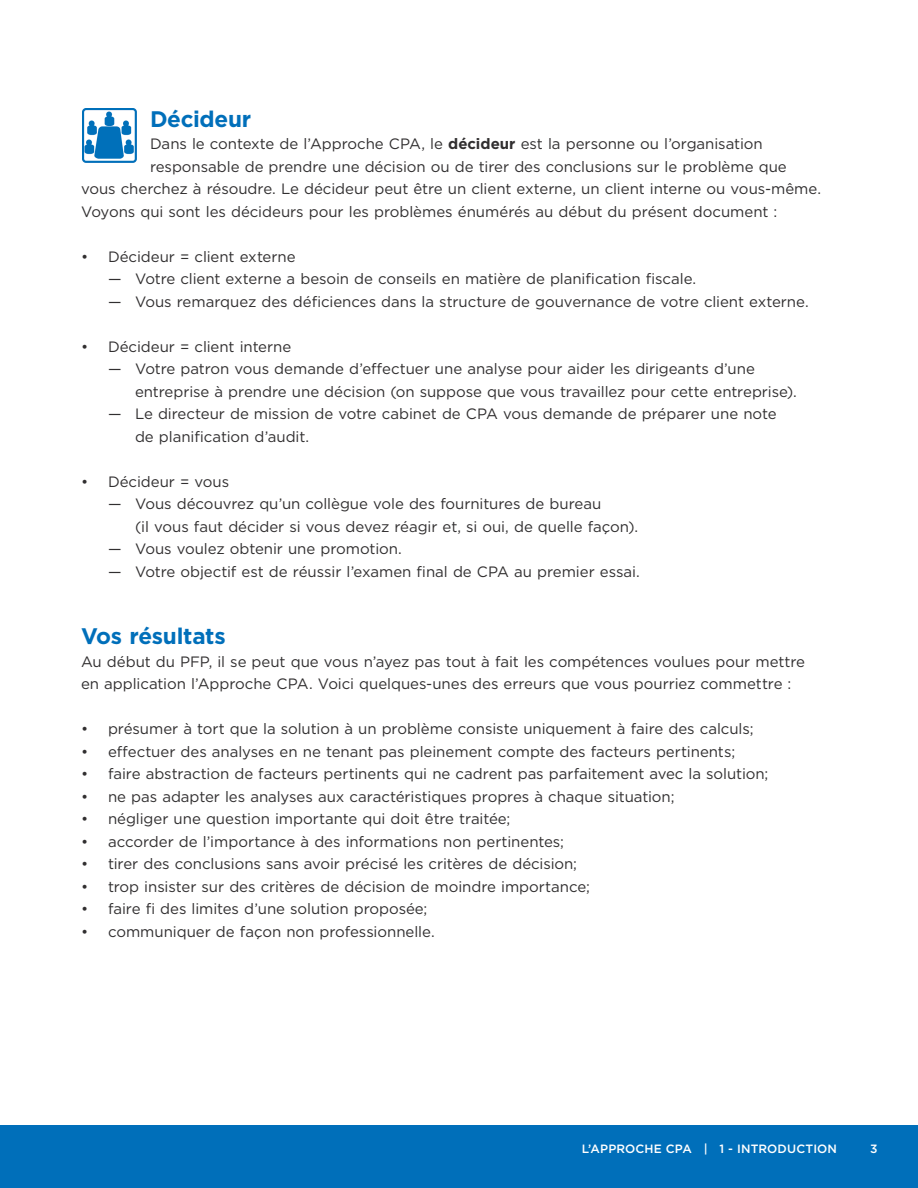
<style>
.page{position:relative;width:918px;height:1188px;background:#fff}
.page>*{position:absolute;margin:0;border:0;box-sizing:border-box;transform-origin:0 0}
.t1{font:700 22.5px "Gotham";letter-spacing:-.015em;color:#006fba}
.t2{font:15px/22.5px "Gotham";letter-spacing:-.005em;color:#312f30}
.t3{font:500 12px "Gotham";letter-spacing:.01em;color:#fff}
.s1{font-weight:700}
</style>
<div class="page">
<div style="left:0;top:1125px;width:918px;height:63px;background:#006fba"></div>
<img style="left:82px;top:109px;width:54px;height:54px">
<h2 class="t1" style="left:150px;top:104px;width:103px">Décideur</h2>
<p class="t2" style="left:150px;top:132px;width:614px">Dans le contexte de l’Approche CPA, le <span class="s1">décideur</span> est la personne ou l’organisation</p>
<p class="t2" style="left:150px;top:155px;width:638px">responsable de prendre une décision ou de tirer des conclusions sur le problème que</p>
<p class="t2" style="left:81px;top:177px;width:742px">vous cherchez à résoudre. Le décideur peut être un client externe, un client interne ou vous-même.</p>
<p class="t2" style="left:81px;top:200px;width:698px">Voyons qui sont les décideurs pour les problèmes énumérés au début du présent document :</p>
<p class="t2" style="left:81px;top:245px;width:216px">• Décideur = client externe</p>
<p class="t2" style="left:108px;top:267px;width:590px">— Votre client externe a besoin de conseils en matière de planification fiscale.</p>
<p class="t2" style="left:108px;top:290px;width:702px">— Vous remarquez des déficiences dans la structure de gouvernance de votre client externe.</p>
<p class="t2" style="left:81px;top:335px;width:212px">• Décideur = client interne</p>
<p class="t2" style="left:135px;top:357px;width:663px;text-indent:-27px">— Votre patron vous demande d’effectuer une analyse pour aider les dirigeants d’une entreprise à prendre une décision (on suppose que vous travaillez pour cette entreprise).</p>
<p class="t2" style="left:135px;top:402px;width:643px;text-indent:-27px">— Le directeur de mission de votre cabinet de CPA vous demande de préparer une note de planification d’audit.</p>
<p class="t2" style="left:81px;top:470px;width:150px">• Décideur = vous</p>
<p class="t2" style="left:135px;top:492px;width:505px;text-indent:-27px">— Vous découvrez qu’un collègue vole des fournitures de bureau<br>(il vous faut décider si vous devez réagir et, si oui, de quelle façon).</p>
<p class="t2" style="left:108px;top:537px;width:295px">— Vous voulez obtenir une promotion.</p>
<p class="t2" style="left:108px;top:560px;width:533px">— Votre objectif est de réussir l’examen final de CPA au premier essai.</p>
<h2 class="t1" style="left:81px;top:621px;width:146px">Vos résultats</h2>
<p class="t2" style="left:81px;top:650px;width:726px">Au début du PFP, il se peut que vous n’ayez pas tout à fait les compétences voulues pour mettre en application l’Approche CPA. Voici quelques-unes des erreurs que vous pourriez commettre :</p>
<p class="t2" style="left:81px;top:717px;width:674px">• présumer à tort que la solution à un problème consiste uniquement à faire des calculs;</p>
<p class="t2" style="left:81px;top:740px;width:656px">• effectuer des analyses en ne tenant pas pleinement compte des facteurs pertinents;</p>
<p class="t2" style="left:81px;top:762px;width:689px">• faire abstraction de facteurs pertinents qui ne cadrent pas parfaitement avec la solution;</p>
<p class="t2" style="left:81px;top:785px;width:595px">• ne pas adapter les analyses aux caractéristiques propres à chaque situation;</p>
<p class="t2" style="left:81px;top:807px;width:431px">• négliger une question importante qui doit être traitée;</p>
<p class="t2" style="left:81px;top:830px;width:485px">• accorder de l’importance à des informations non pertinentes;</p>
<p class="t2" style="left:81px;top:852px;width:498px">• tirer des conclusions sans avoir précisé les critères de décision;</p>
<p class="t2" style="left:81px;top:875px;width:510px">• trop insister sur des critères de décision de moindre importance;</p>
<p class="t2" style="left:81px;top:897px;width:348px">• faire fi des limites d’une solution proposée;</p>
<p class="t2" style="left:81px;top:920px;width:355px">• communiquer de façon non professionnelle.</p>
<p class="t3" style="left:582px;top:1141px;width:257px">L’APPROCHE CPA | 1 - INTRODUCTION</p>
<p class="t3" style="left:870px;top:1141px;width:9px">3</p>
</div>
